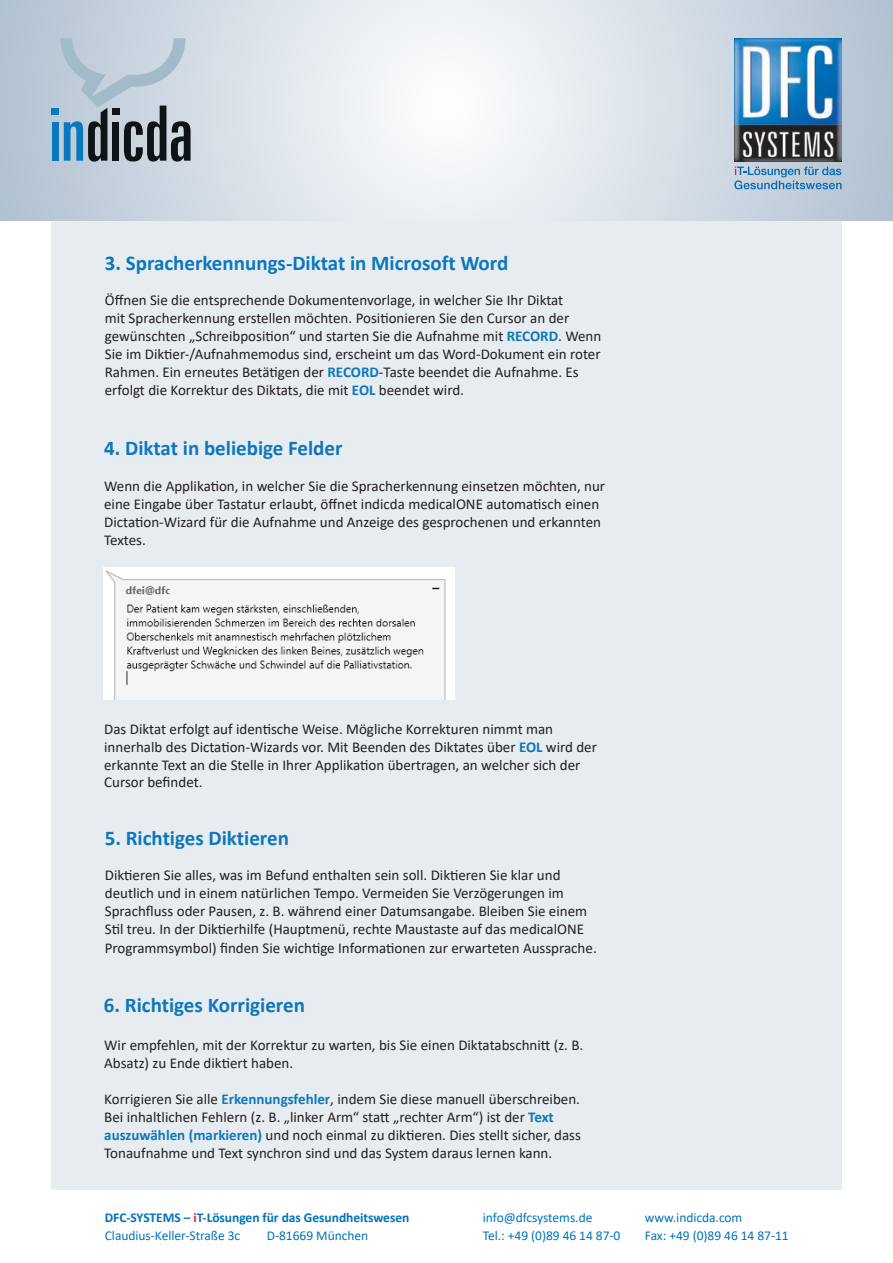
<style>
.page{position:relative;width:893px;height:1263px;background:#fff}
.page>*{position:absolute;margin:0;border:0;box-sizing:border-box;transform-origin:0 0}
.t1{font:700 21px "Calibri";color:#0d77bc}
.Pa2{font:15px/18px "Calibri";color:#221e1f}
.t2{font:15px/18px "Calibri";color:#231f20}
.t3{font:13.5px "Calibri";letter-spacing:-.005em;color:#0173b9}
.t4{font:700 13.5px "Calibri";letter-spacing:-.005em;color:#0173b9}
.s1{font-weight:700;color:#0d77bc}
.s2{font-weight:700;color:#0a77bc}
.s3{color:#221e1f}
.s4{color:#ee1d23}
</style>
<div class="page">
<div style="left:51px;top:221px;width:791px;height:968px;background:#e7ecf1"></div>
<img style="left:104px;top:568px;width:350px;height:131px">
<svg style="left:0;top:0;width:893px;height:221px"></svg>
<img style="left:734px;top:38px;width:108px;height:124px">
<svg style="left:734px;top:167px;width:107px;height:22px;background:#8fb2d0"></svg>
<div style="left:52px;top:108px;width:7px;height:7px;background:#0a78bd"></div>
<div style="left:52px;top:122px;width:7px;height:39px;background:#0a78bd"></div>
<svg style="left:60px;top:38px;width:131px;height:124px;background:#9dacb9"></svg>
<p class="t1" style="left:105px;top:248px;width:405px">3. Spracherkennungs-Diktat in Microsoft Word</p>
<p class="Pa2" style="left:105px;top:291px;width:498px">Öffnen Sie die entsprechende Dokumentenvorlage, in welcher Sie Ihr Diktat<br>mit Spracherkennung erstellen möchten. Positionieren Sie den Cursor an der gewünschten „Schreibposition“ und starten Sie die Aufnahme mit <span class="s1">RECORD</span>. Wenn Sie im Diktier-/Aufnahmemodus sind, erscheint um das Word-Dokument ein roter Rahmen. Ein erneutes Betätigen der <span class="s1">RECORD</span>-Taste beendet die Aufnahme. Es erfolgt die Korrektur des Diktats, die mit <span class="s2">EOL</span> beendet wird.</p>
<p class="t1" style="left:104px;top:433px;width:240px">4. Diktat in beliebige Felder</p>
<p class="Pa2" style="left:104px;top:476px;width:502px">Wenn die Applikation, in welcher Sie die Spracherkennung einsetzen möchten, nur eine Eingabe über Tastatur erlaubt, öffnet indicda medicalONE automatisch einen Dictation-Wizard für die Aufnahme und Anzeige des gesprochenen und erkannten Textes.</p>
<p class="Pa2" style="left:104px;top:720px;width:494px">Das Diktat erfolgt auf identische Weise. Mögliche Korrekturen nimmt man innerhalb des Dictation-Wizards vor. Mit Beenden des Diktates über <span class="s1">EOL</span> wird der erkannte Text an die Stelle in Ihrer Applikation übertragen, an welcher sich der</p>
<p class="Pa2" style="left:104px;top:772px;width:100px">Cursor befindet.</p>
<p class="t1" style="left:105px;top:823px;width:186px">5. Richtiges Diktieren</p>
<p class="t2" style="left:105px;top:866px;width:493px">Diktieren Sie alles, was im Befund enthalten sein soll. Diktieren Sie klar und deutlich und in einem natürlichen Tempo. Vermeiden Sie Verzögerungen im Sprachfluss oder Pausen, z. B. während einer Datumsangabe. Bleiben Sie einem Stil treu. In der Diktierhilfe <span class="s3">(Hauptmenü, rechte Maustaste auf das medicalONE Programmsymbol)</span> finden Sie wichtige Informationen zur erwarteten Aussprache.</p>
<p class="t1" style="left:104px;top:990px;width:202px">6. Richtiges Korrigieren</p>
<p class="t2" style="left:104px;top:1035px;width:481px">Wir empfehlen, mit der Korrektur zu warten, bis Sie einen Diktatabschnitt (z. B.<br>Absatz) zu Ende diktiert haben.</p>
<p class="t2" style="left:104px;top:1089px;width:478px">Korrigieren Sie alle <span class="s1">Erkennungsfehler</span>, indem Sie diese manuell überschreiben.<br>Bei inhaltlichen Fehlern (z. B. „linker Arm“ statt „rechter Arm“) ist der <span class="s1">Text auszuwählen (markieren)</span> und noch einmal zu diktieren. Dies stellt sicher, dass Tonaufnahme und Text synchron sind und das System daraus lernen kann.</p>
<p class="t4" style="left:105px;top:1208px;width:306px">DFC-SYSTEMS – <span class="s4">i</span>T-Lösungen für das Gesundheitswesen</p>
<p class="t3" style="left:483px;top:1208px;width:111px">info@dfcsystems.de</p>
<p class="t3" style="left:645px;top:1208px;width:99px">www.indicda.com</p>
<p class="t3" style="left:105px;top:1226px;width:137px">Claudius-Keller-Straße 3c</p>
<p class="t3" style="left:267px;top:1226px;width:103px">D-81669 München</p>
<p class="t3" style="left:483px;top:1226px;width:139px">Tel.: +49 (0)89 46 14 87-0</p>
<p class="t3" style="left:645px;top:1226px;width:145px">Fax: +49 (0)89 46 14 87-11</p>
</div>
